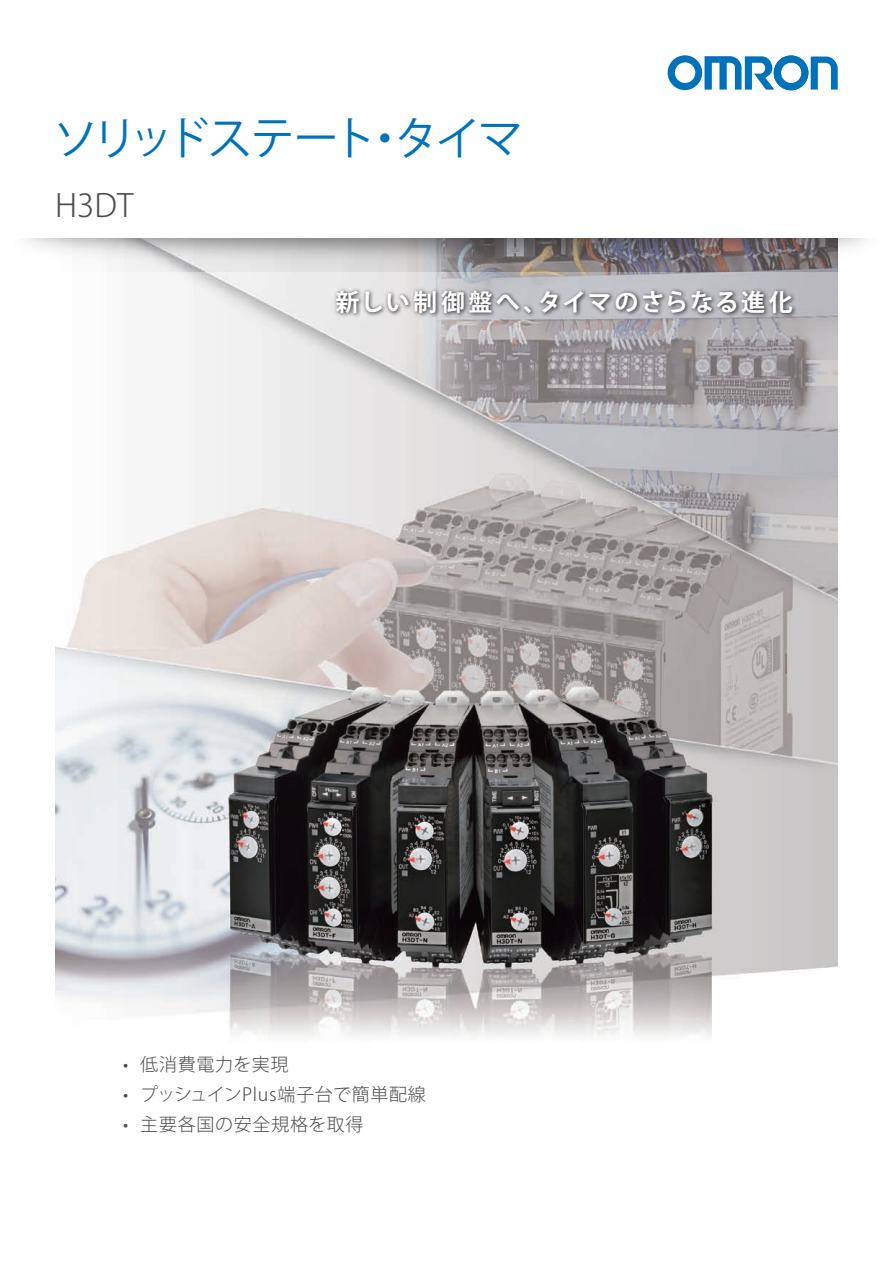
<style>
.page{position:relative;width:893px;height:1263px;background:#fff}
.page>*{position:absolute;margin:0;border:0;box-sizing:border-box;transform-origin:0 0}
.t1{font:45px "Koz Go Pro";letter-spacing:-.08em;color:#0072bc}
.t2{font:300 31.5px "Koz Go Pro";color:#4b4c4d}
.t3{font:700 24px "Koz Go Pro";letter-spacing:.09em;color:#fff}
.t4{font:300 18px "Koz Go Pro";letter-spacing:.04em;color:#4b4c4d}
</style>
<div class="page">
<img style="left:55px;top:272px;width:783px;height:764px">
<svg style="left:668px;top:55px;width:170px;height:35px"></svg>
<img style="left:26px;top:238px;width:841px;height:34px">
<svg style="left:333px;top:287px;width:465px;height:32px;background:#a3a2a6"></svg>
<h1 class="t1" style="left:53px;top:109px;width:472px">ソリッドステート・タイマ</h1>
<h2 class="t2" style="left:55px;top:184px;width:80px">H3DT</h2>
<h3 class="t3" style="left:335px;top:286px;width:459px">新しい制御盤へ、タイマのさらなる進化</h3>
<p class="t4" style="left:123px;top:1053px;width:167px">• 低消費電力を実現</p>
<p class="t4" style="left:123px;top:1083px;width:304px">• プッシュインPlus端子台で簡単配線</p>
<p class="t4" style="left:123px;top:1113px;width:242px">• 主要各国の安全規格を取得</p>
</div>
